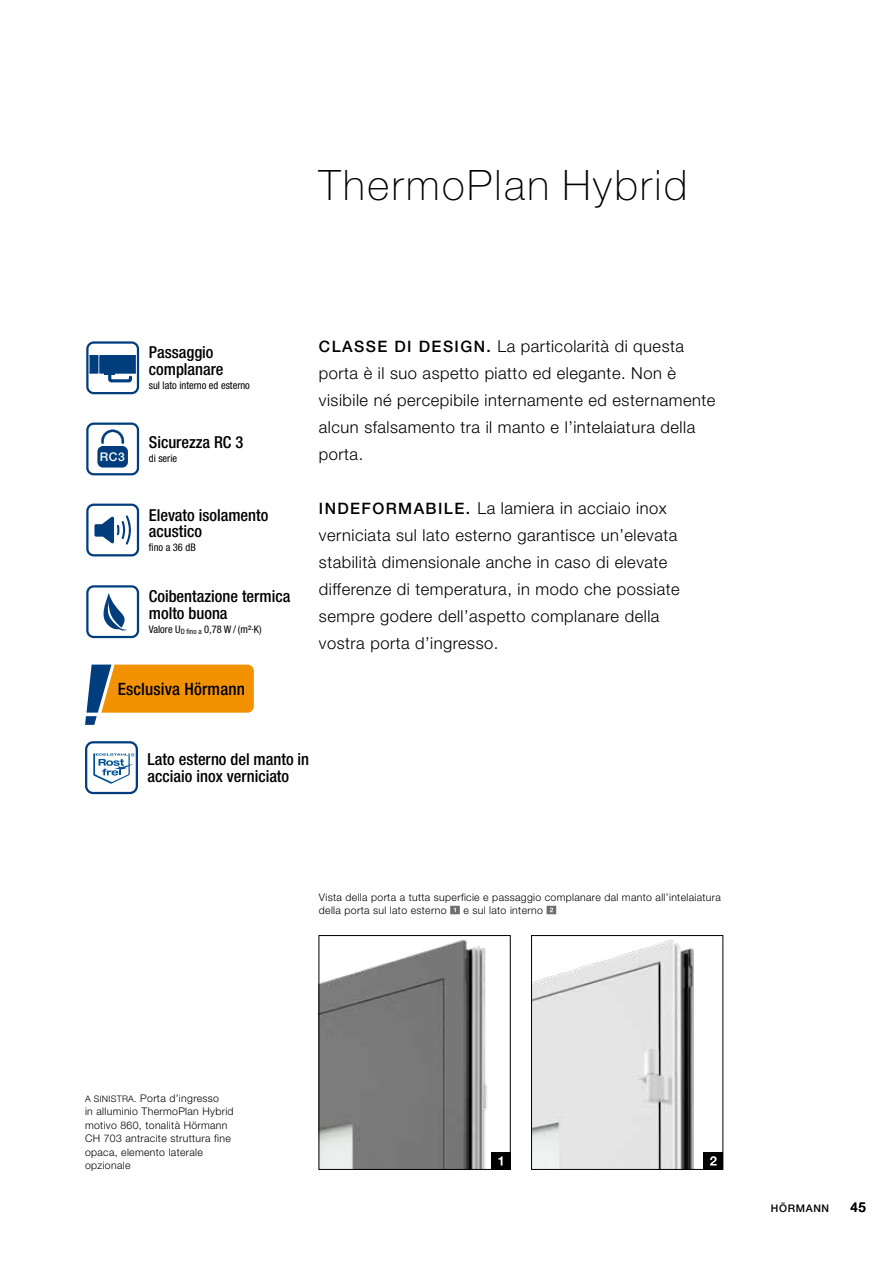
<style>
.page{position:relative;width:893px;height:1263px;background:#fff}
.page>*{position:absolute;margin:0;border:0;box-sizing:border-box;transform-origin:0 0}
.t1{font:100 42px "Hoermann Helvetica Neue";letter-spacing:.06em;color:#000}
.t2{font:500 condensed 16.95px "Hoermann Helvetica Neue";letter-spacing:.01em;color:#000}
.t3{font:300 16.5px/27px "Hoermann Helvetica Neue";letter-spacing:.03em;color:#000}
.t4{font:500 condensed 16.5px/16.5px "Hoermann Helvetica Neue";color:#000}
.t5{font:500 13.5px "Hoermann Helvetica Neue";color:#000}
.t6{font:500 12px "Hoermann Helvetica Neue";color:#fff}
.t7{font:300 10.5px/13.5px "Hoermann Helvetica Neue";letter-spacing:.03em;color:#000}
.t8{font:condensed 10.5px "Hoermann Helvetica Neue";color:#000}
.t9{font:500 10.5px "Hoermann Helvetica Neue";letter-spacing:.06em;color:#000}
.s1{font-weight:500;font-size:15.75px}
.s2{font-size:9px}
</style>
<div class="page">
<img style="left:533px;top:939px;width:171px;height:228px">
<div style="left:531px;top:935px;width:192px;height:234px;border:1px solid #000"></div>
<img style="left:321px;top:939px;width:167px;height:228px">
<svg style="left:85px;top:664px;width:169px;height:61px"></svg>
<div style="left:86px;top:504px;width:53px;height:52px;border:2px solid #003d7c;border-radius:6px"></div>
<svg style="left:94px;top:515px;width:37px;height:30px"></svg>
<div style="left:86px;top:585px;width:53px;height:53px;border:2px solid #003d7c;border-radius:6px"></div>
<svg style="left:103px;top:593px;width:24px;height:38px"></svg>
<div style="left:86px;top:422px;width:53px;height:53px;border:2px solid #003d7c;border-radius:6px"></div>
<div style="left:97px;top:446px;width:31px;height:21px;background:#003d7c;border-radius:6px"></div>
<svg style="left:101px;top:429px;width:23px;height:15px"></svg>
<div style="left:86px;top:341px;width:53px;height:53px;border:2px solid #003d7c;border-radius:6px"></div>
<svg style="left:90px;top:355px;width:46px;height:28px"></svg>
<svg style="left:93px;top:753px;width:41px;height:31px"></svg>
<div style="left:85px;top:741px;width:53px;height:53px;border:2px solid #003d7c;border-radius:7px"></div>
<div style="left:704px;top:1152px;width:19px;height:17px;background:#000"></div>
<svg style="left:710px;top:1156px;width:7px;height:9px"></svg>
<div style="left:491px;top:1152px;width:19px;height:17px;background:#000"></div>
<svg style="left:498px;top:1156px;width:4px;height:9px"></svg>
<svg style="left:450px;top:906px;width:10px;height:8px"></svg>
<svg style="left:547px;top:906px;width:9px;height:8px"></svg>
<h1 class="t1" style="left:319px;top:156px;width:370px">ThermoPlan Hybrid</h1>
<p class="t6" style="left:100px;top:448px;width:27px">RC3</p>
<p class="t4" style="left:149px;top:343px;width:76px">Passaggio complanare</p>
<p class="t8" style="left:149px;top:378px;width:103px">sul lato interno ed esterno</p>
<p class="t4" style="left:149px;top:433px;width:96px">Sicurezza RC 3</p>
<p class="t8" style="left:149px;top:451px;width:30px">di serie</p>
<p class="t4" style="left:149px;top:506px;width:121px">Elevato isolamento acustico</p>
<p class="t8" style="left:149px;top:540px;width:48px">fino a 36 dB</p>
<p class="t4" style="left:149px;top:587px;width:143px">Coibentazione termica molto buona</p>
<p class="t8" style="left:149px;top:622px;width:114px">Valore U<sub>D</sub> <sub>fino</sub> <sub>a</sub> 0,78 W / (m²·K)</p>
<p class="t2" style="left:118px;top:677px;width:129px">Esclusiva Hörmann</p>
<p class="t3" style="left:319px;top:331px;width:398px"><span class="s1">CLASSE DI DESIGN.</span> La particolarità di questa porta è il suo aspetto piatto ed elegante. Non è visibile né percepibile internamente ed esternamente alcun sfalsamento tra il manto e l’intelaiatura della porta.</p>
<p class="t3" style="left:319px;top:494px;width:362px"><span class="s1">INDEFORMABILE.</span> La lamiera in acciaio inox verniciata sul lato esterno garantisce un’elevata stabilità dimensionale anche in caso di elevate differenze di temperatura, in modo che possiate sempre godere dell’aspetto complanare della vostra porta d’ingresso.</p>
<p class="t4" style="left:148px;top:750px;width:163px">Lato esterno del manto in acciaio inox verniciato</p>
<p class="t7" style="left:319px;top:889px;width:404px">Vista della porta a tutta superficie e passaggio complanare dal manto all’intelaiatura della porta sul lato esterno</p>
<p class="t7" style="left:463px;top:903px;width:81px">e sul lato interno</p>
<p class="t7" style="left:85px;top:1091px;width:150px"><span class="s2">A SINISTRA.</span> Porta d’ingresso<br>in alluminio ThermoPlan Hybrid motivo 860, tonalità Hörmann<br>CH 703 antracite struttura fine opaca, elemento laterale opzionale</p>
<p class="t9" style="left:771px;top:1201px;width:60px">HÖRMANN</p>
<p class="t5" style="left:850px;top:1198px;width:17px">45</p>
</div>
